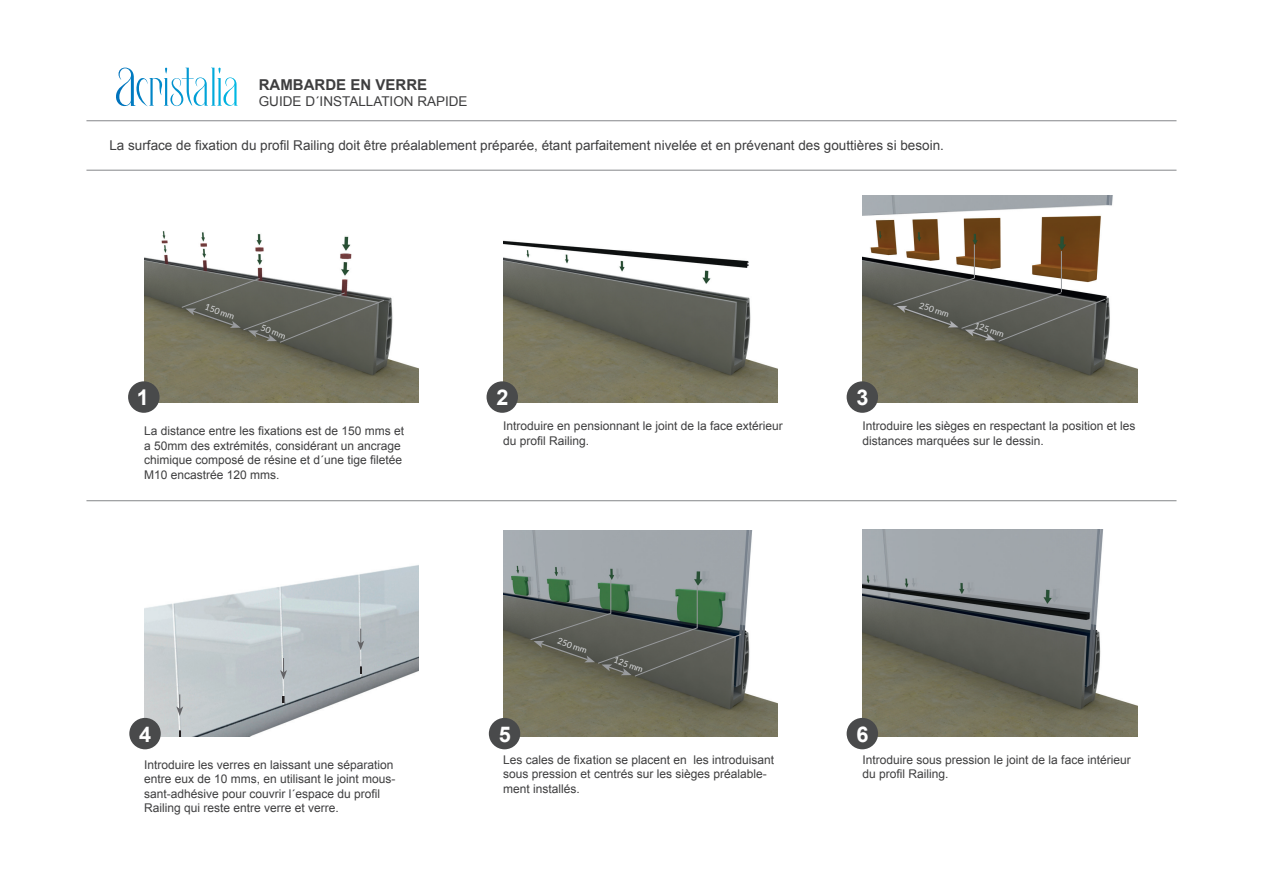
<style>
.page{position:relative;width:1263px;height:893px;background:#fff}
.page>*{position:absolute;margin:0;border:0;box-sizing:border-box;transform-origin:0 0}
.t1{font:700 21.75px "Arial";color:#fff}
.t2{font:700 15px "Arial";color:#3e3e3f}
.t3{font:13.5px "Arial";color:#3e3e3f}
.t4{font:12px/14.4px "Arial";color:#3e3e3f}
.t5{font:8.7px "Lato";color:#dcdddf}
.t6{font:8.55px "Lato";color:#dcdddf}
.t7{font:8.55px "Lato";color:#e0e1e3}
</style>
<div class="page">
<svg style="left:116px;top:68px;width:122px;height:38px"></svg>
<hr style="left:86px;top:121px;width:1090px;height:1px;background:#848689">
<hr style="left:86px;top:170px;width:1090px;height:1px;background:#848689">
<hr style="left:86px;top:500px;width:1090px;height:1px;background:#848689">
<img style="left:862px;top:195px;width:275px;height:207px">
<svg style="left:892px;top:277px;width:214px;height:66px;background:#65655e"></svg>
<hr style="left:974px;top:244px;width:1px;height:34px;background:#999b9e">
<hr style="left:1061px;top:251px;width:1px;height:41px;background:#999b9e">
<img style="left:503px;top:240px;width:275px;height:163px">
<img style="left:862px;top:530px;width:275px;height:206px">
<img style="left:144px;top:231px;width:275px;height:172px">
<svg style="left:181px;top:277px;width:204px;height:67px;background:#6e6f66"></svg>
<img style="left:144px;top:565px;width:275px;height:171px">
<img style="left:503px;top:530px;width:275px;height:206px">
<svg style="left:529px;top:612px;width:213px;height:65px;background:#5c6057"></svg>
<hr style="left:610px;top:580px;width:1px;height:34px;background:#97999c">
<hr style="left:697px;top:586px;width:1px;height:42px;background:#97999c">
<svg style="left:280px;top:658px;width:7px;height:22px"></svg>
<svg style="left:357px;top:629px;width:7px;height:21px"></svg>
<svg style="left:360px;top:666px;width:2px;height:8px"></svg>
<svg style="left:176px;top:694px;width:7px;height:22px"></svg>
<div style="left:486px;top:381px;width:32px;height:32px;background:#494a4b;border-radius:50%"></div>
<div style="left:847px;top:381px;width:31px;height:32px;background:#494a4b;border-radius:50%"></div>
<div style="left:847px;top:718px;width:31px;height:31px;background:#494a4b;border-radius:50%"></div>
<div style="left:489px;top:718px;width:31px;height:31px;background:#494a4b;border-radius:50%"></div>
<div style="left:129px;top:718px;width:32px;height:31px;background:#494a4b;border-radius:50%"></div>
<div style="left:128px;top:381px;width:32px;height:32px;background:#494a4b;border-radius:50%"></div>
<p class="t2" style="left:259px;top:75px;width:170px">RAMBARDE EN VERRE</p>
<p class="t3" style="left:259px;top:93px;width:210px">GUIDE D´INSTALLATION RAPIDE</p>
<p class="t3" style="left:109px;top:137px;width:836px">La surface de fixation du profil Railing doit être préalablement préparée, étant parfaitement nivelée et en prévenant des gouttières si besoin.</p>
<p class="t5" style="left:207px;top:302px;width:32px;rotate:20deg">150 mm</p>
<p class="t6" style="left:921px;top:300px;width:32px;rotate:19deg">250 mm</p>
<p class="t5" style="left:263px;top:323px;width:27px;rotate:20deg">50 mm</p>
<p class="t6" style="left:976px;top:320px;width:32px;rotate:19deg">125 mm</p>
<h1 class="t1" style="left:137px;top:383px;width:14px">1</h1>
<h1 class="t1" style="left:496px;top:383px;width:14px">2</h1>
<h1 class="t1" style="left:856px;top:383px;width:14px">3</h1>
<p class="t4" style="left:144px;top:424px;width:262px">La distance entre les fixations est de 150 mms et a 50mm des extrémités, considérant un ancrage chimique composé de résine et d´une tige filetée M10 encastrée 120 mms.</p>
<p class="t4" style="left:503px;top:419px;width:281px">Introduire en pensionnant le joint de la face extérieur du profil Railing.</p>
<p class="t4" style="left:862px;top:419px;width:274px">Introduire les sièges en respectant la position et les distances marquées sur le dessin.</p>
<p class="t7" style="left:560px;top:636px;width:32px;rotate:20deg">250 mm</p>
<p class="t7" style="left:616px;top:655px;width:32px;rotate:20deg">125 mm</p>
<h1 class="t1" style="left:139px;top:720px;width:14px">4</h1>
<h1 class="t1" style="left:499px;top:720px;width:14px">5</h1>
<h1 class="t1" style="left:856px;top:720px;width:14px">6</h1>
<p class="t4" style="left:144px;top:758px;width:253px">Introduire les verres en laissant une séparation entre eux de 10 mms, en utilisant le joint mous&shy;sant-adhésive pour couvrir l´espace du profil Railing qui reste entre verre et verre.</p>
<p class="t4" style="left:503px;top:753px;width:272px">Les cales de fixation se placent en les introduisant sous pression et centrés sur les sièges préalable&shy;ment installés.</p>
<p class="t4" style="left:862px;top:753px;width:270px">Introduire sous pression le joint de la face intérieur du profil Railing.</p>
</div>
